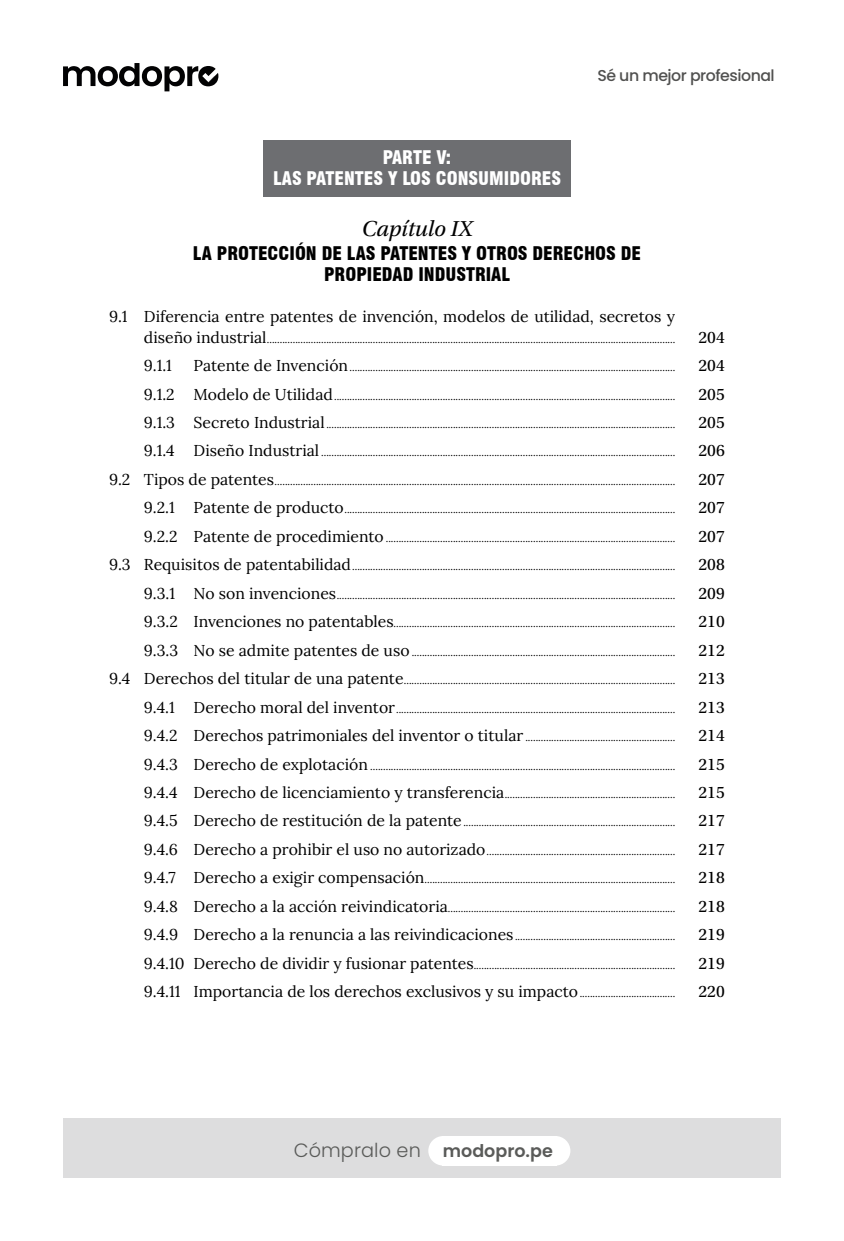
<style>
.page{position:relative;width:844px;height:1241px;background:#fff}
.page>*{position:absolute;margin:0;border:0;box-sizing:border-box;transform-origin:0 0}
.t1{font:italic 22.75px "Utopia Std";color:#000}
.t2{font:300 19.25px "Poppins";letter-spacing:.005em;color:#5a5b59}
.t3{font:900 condensed 18.38px/21.2px "Swiss 721 BT";color:#000;text-align:center}
.t4{font:900 condensed 18.38px/21.2px "Swiss 721 BT";color:#fff;text-align:center}
.t5{font:17.5px "Utopia Std";color:#000}
.t6{font:15.75px "Lora";color:#000}
.t7{font:500 15.75px "Poppins";letter-spacing:-.03em;color:#515150}
.t8{font:10.5px "Lora";color:#000}
.s1{font-size:15.75px}
.s2{font-size:10.5px}
.s3{font-weight:600;font-size:17.5px}
</style>
<div class="page">
<div style="left:263px;top:140px;width:307px;height:57px;background:#6d6e71"></div>
<div style="left:63px;top:1118px;width:717px;height:59px;background:#ddddde"></div>
<div style="left:428px;top:1135px;width:30px;height:30px;background:#fff;border-radius:50%"></div>
<div style="left:540px;top:1135px;width:30px;height:30px;background:#fff;border-radius:50%"></div>
<div style="left:441px;top:1135px;width:115px;height:30px;background:#fff"></div>
<svg style="left:63px;top:63px;width:155px;height:28px"></svg>
<h3 class="t7" style="left:597px;top:66px;width:179px">Sé un mejor profesional</h3>
<h3 class="t4" style="left:273px;top:146px;width:289px">PARTE V:<br>LAS PATENTES Y LOS CONSUMIDORES</h3>
<h1 class="t1" style="left:362px;top:216px;width:112px">Capítulo IX</h1>
<h3 class="t3" style="left:193px;top:242px;width:449px">LA PROTECCIÓN DE LAS PATENTES Y OTROS DERECHOS DE<br>PROPIEDAD INDUSTRIAL</h3>
<h3 class="t6" style="left:109px;top:304px;width:567px">9.1 Diferencia entre patentes de invención, modelos de utilidad, secretos y</h3>
<p class="t8" style="left:144px;top:331px;width:532px"><span class="s1">diseño industrial</span>..............................................................................................................................................................</p>
<h3 class="t5" style="left:698px;top:327px;width:28px">204</h3>
<h3 class="t6" style="left:144px;top:353px;width:30px">9.1.1</h3>
<p class="t8" style="left:193px;top:359px;width:483px"><span class="s1">Patente de Invención</span>..............................................................................................................................</p>
<h3 class="t5" style="left:698px;top:356px;width:28px">204</h3>
<p class="t8" style="left:144px;top:388px;width:532px"><span class="s1">9.1.2 Modelo de Utilidad</span>....................................................................................................................................</p>
<h3 class="t5" style="left:698px;top:384px;width:28px">205</h3>
<p class="t8" style="left:144px;top:416px;width:532px"><span class="s1">9.1.3 Secreto Industrial</span> .......................................................................................................................................</p>
<h3 class="t5" style="left:698px;top:413px;width:28px">205</h3>
<p class="t8" style="left:144px;top:444px;width:532px"><span class="s1">9.1.4 Diseño Industrial</span> .........................................................................................................................................</p>
<h3 class="t5" style="left:698px;top:441px;width:28px">206</h3>
<p class="t8" style="left:109px;top:473px;width:567px"><span class="s1">9.2 Tipos de patentes</span>...........................................................................................................................................................</p>
<h3 class="t5" style="left:698px;top:469px;width:28px">207</h3>
<p class="t8" style="left:144px;top:501px;width:532px"><span class="s1">9.2.1 Patente de producto</span>................................................................................................................................</p>
<h3 class="t5" style="left:698px;top:498px;width:28px">207</h3>
<p class="t8" style="left:144px;top:530px;width:532px"><span class="s1">9.2.2 Patente de procedimiento</span> ................................................................................................................</p>
<h3 class="t5" style="left:698px;top:526px;width:28px">207</h3>
<p class="t8" style="left:109px;top:558px;width:567px"><span class="s1">9.3 Requisitos de patentabilidad</span>.............................................................................................................................</p>
<h3 class="t5" style="left:698px;top:555px;width:28px">208</h3>
<p class="t8" style="left:144px;top:587px;width:532px"><span class="s1">9.3.1 No son invenciones</span>...................................................................................................................................</p>
<h3 class="t5" style="left:698px;top:583px;width:28px">209</h3>
<p class="t8" style="left:144px;top:615px;width:532px"><span class="s1">9.3.2 Invenciones no patentables</span>.............................................................................................................</p>
<h3 class="t5" style="left:698px;top:612px;width:28px">210</h3>
<p class="t8" style="left:144px;top:644px;width:532px"><span class="s1">9.3.3 No se admite patentes de uso</span> ......................................................................................................</p>
<h3 class="t5" style="left:698px;top:640px;width:28px">212</h3>
<p class="t8" style="left:109px;top:672px;width:567px"><span class="s1">9.4 Derechos del titular de una patente</span>.........................................................................................................</p>
<h3 class="t5" style="left:698px;top:669px;width:28px">213</h3>
<p class="t8" style="left:144px;top:700px;width:532px"><span class="s1">9.4.1 Derecho moral del inventor</span>............................................................................................................</p>
<h3 class="t5" style="left:698px;top:697px;width:28px">213</h3>
<p class="t8" style="left:144px;top:729px;width:532px"><span class="s1">9.4.2 Derechos patrimoniales del inventor o titular</span> ..........................................................</p>
<h3 class="t5" style="left:698px;top:725px;width:28px">214</h3>
<p class="t8" style="left:144px;top:757px;width:532px"><span class="s1">9.4.3 Derecho de explotación</span> ......................................................................................................................</p>
<h3 class="t5" style="left:698px;top:754px;width:28px">215</h3>
<p class="t8" style="left:144px;top:786px;width:532px"><span class="s1">9.4.4 Derecho de licenciamiento y transferencia</span>..................................................................</p>
<h3 class="t5" style="left:698px;top:782px;width:28px">215</h3>
<p class="t8" style="left:144px;top:814px;width:532px"><span class="s1">9.4.5 Derecho de restitución de la patente</span>..................................................................................</p>
<h3 class="t5" style="left:698px;top:811px;width:28px">217</h3>
<p class="t8" style="left:144px;top:843px;width:532px"><span class="s1">9.4.6 Derecho a prohibir el uso no autorizado</span>.........................................................................</p>
<h3 class="t5" style="left:698px;top:839px;width:28px">217</h3>
<p class="t8" style="left:144px;top:871px;width:532px"><span class="s1">9.4.7 Derecho a exigir compensación</span>.................................................................................................</p>
<h3 class="t5" style="left:698px;top:868px;width:28px">218</h3>
<p class="t8" style="left:144px;top:900px;width:532px"><span class="s1">9.4.8 Derecho a la acción reivindicatoria</span>........................................................................................</p>
<h3 class="t5" style="left:698px;top:896px;width:28px">218</h3>
<p class="t8" style="left:144px;top:928px;width:532px"><span class="s1">9.4.9 Derecho a la renuncia a las reivindicaciones</span>..............................................................</p>
<h3 class="t5" style="left:698px;top:925px;width:28px">219</h3>
<p class="t8" style="left:144px;top:956px;width:532px"><span class="s1">9.4.10 Derecho de dividir y fusionar patentes</span>..............................................................................</p>
<h3 class="t5" style="left:698px;top:953px;width:28px">219</h3>
<h3 class="t6" style="left:144px;top:979px;width:532px">9.4.11 Importancia de los derechos exclusivos y su impacto<span class="s2">.....................................</span></h3>
<h3 class="t5" style="left:698px;top:981px;width:28px">220</h3>
<h2 class="t2" style="left:294px;top:1138px;width:260px">Cómpralo en <span class="s3">modopro.pe</span></h2>
</div>
